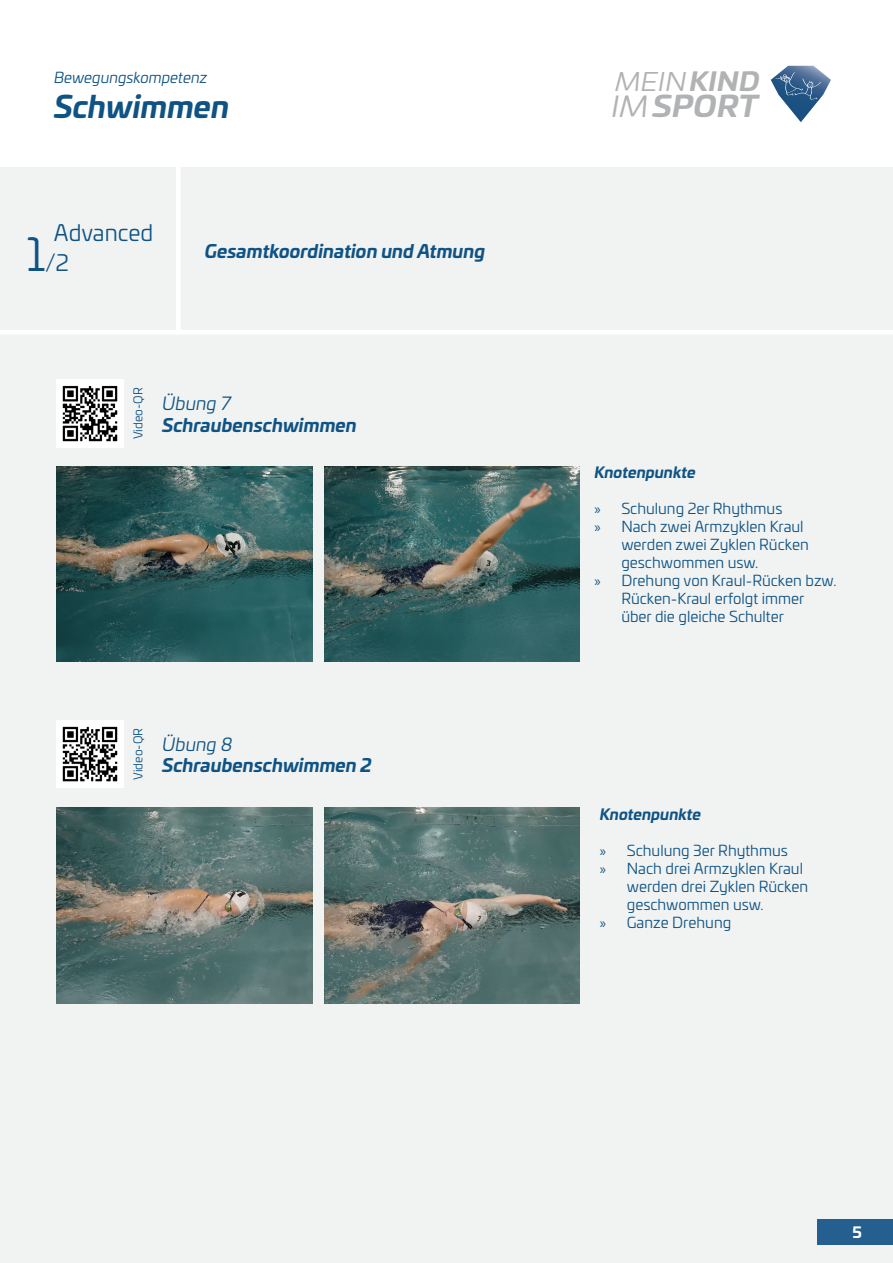
<style>
.page{position:relative;width:893px;height:1263px;background:#fff}
.page>*{position:absolute;margin:0;border:0;box-sizing:border-box;transform-origin:0 0}
.t1{font:italic 700 30px "Univia Pro";color:#0f5385}
.t2{font:italic 700 28.8px "Univia Pro";letter-spacing:.01em;color:#b1b2b3;scale:1.09 1}
.t3{font:italic 25.35px "Univia Pro";color:#b1b2b3;scale:1.09 1}
.t4{font:22.5px "Univia Pro";color:#0f5385}
.t5{font:italic 700 18px "Univia Pro";color:#0f5385}
.t6{font:italic 18px "Univia Pro";color:#0f5385}
.t7{font:15px/18px "Univia Pro";color:#0f5385}
.t8{font:italic 700 15px "Univia Pro";color:#0f5385}
.t9{font:italic 15px "Univia Pro";color:#0f5385}
.t10{font:700 15px "Univia Pro";color:#fff}
.t11{font:12px "Univia Pro";color:#0f5385}
.s1{font-size:45px}
.s2{font-weight:700}
.s3{font-weight:400}
.s4{font-family:"Myriad Pro"}
</style>
<div class="page">
<svg style="left:771px;top:66px;width:60px;height:56px"></svg>
<img style="left:775px;top:72px;width:28px;height:24px">
<img style="left:795px;top:79px;width:26px;height:21px">
<div style="left:0;top:168px;width:893px;height:1095px;background:#f1f3f2"></div>
<img style="left:56px;top:380px;width:67px;height:67px">
<img style="left:57px;top:466px;width:255px;height:196px">
<img style="left:325px;top:466px;width:255px;height:196px">
<img style="left:56px;top:720px;width:67px;height:68px">
<div style="left:818px;top:1219px;width:75px;height:26px;background:#245f8f"></div>
<hr style="left:0;top:330px;width:893px;height:4px;background:#fff">
<div style="left:176px;top:164px;width:5px;height:170px;background:#fff"></div>
<img style="left:57px;top:808px;width:255px;height:196px">
<img style="left:325px;top:808px;width:255px;height:196px">
<p class="t9" style="left:54px;top:67px;width:155px">Bewegungskompetenz</p>
<h1 class="t1" style="left:54px;top:82px;width:177px">Schwimmen</h1>
<p class="t4" style="left:54px;top:216px;width:101px">Advanced</p>
<p class="t4" style="left:27px;top:246px;width:44px"><span class="s1">1</span>/2</p>
<p class="t5" style="left:205px;top:237px;width:282px">Gesamtkoordination und Atmung</p>
<p class="t11" style="left:129px;top:439px;width:53px;rotate:-90deg">Video-QR</p>
<p class="t6" style="left:162px;top:390px;width:70px">Übung 7</p>
<p class="t5" style="left:162px;top:411px;width:196px">Schraubenschwimmen</p>
<p class="t11" style="left:129px;top:780px;width:53px;rotate:-90deg">Video-QR</p>
<p class="t6" style="left:162px;top:731px;width:72px">Übung 8</p>
<p class="t5" style="left:162px;top:751px;width:211px">Schraubenschwimmen 2</p>
<h3 class="t3" style="left:615px;top:63px;width:134px">MEIN <span class="s2">KIND</span></h3>
<h2 class="t2" style="left:611px;top:83px;width:137px"><span class="s3">IM</span>SPORT</h2>
<p class="t8" style="left:594px;top:461px;width:103px">Knotenpunkte</p>
<p class="t7" style="left:594px;top:499px;width:190px"><span class="s4">»</span> Schulung 2er Rhythmus</p>
<p class="t7" style="left:621px;top:517px;width:189px;text-indent:-27px"><span class="s4">»</span> Nach zwei Armzyklen Kraul werden zwei Zyklen Rücken geschwommen usw.</p>
<p class="t7" style="left:621px;top:571px;width:217px;text-indent:-27px"><span class="s4">»</span> Drehung von Kraul-Rücken bzw.<br>Rücken-Kraul erfolgt immer über die gleiche Schulter</p>
<p class="t8" style="left:600px;top:802px;width:103px">Knotenpunkte</p>
<p class="t7" style="left:600px;top:841px;width:190px"><span class="s4">»</span> Schulung 3er Rhythmus</p>
<p class="t7" style="left:627px;top:859px;width:183px;text-indent:-27px"><span class="s4">»</span> Nach drei Armzyklen Kraul werden drei Zyklen Rücken geschwommen usw.</p>
<p class="t7" style="left:600px;top:913px;width:133px"><span class="s4">»</span> Ganze Drehung</p>
<p class="t10" style="left:852px;top:1221px;width:11px">5</p>
</div>
